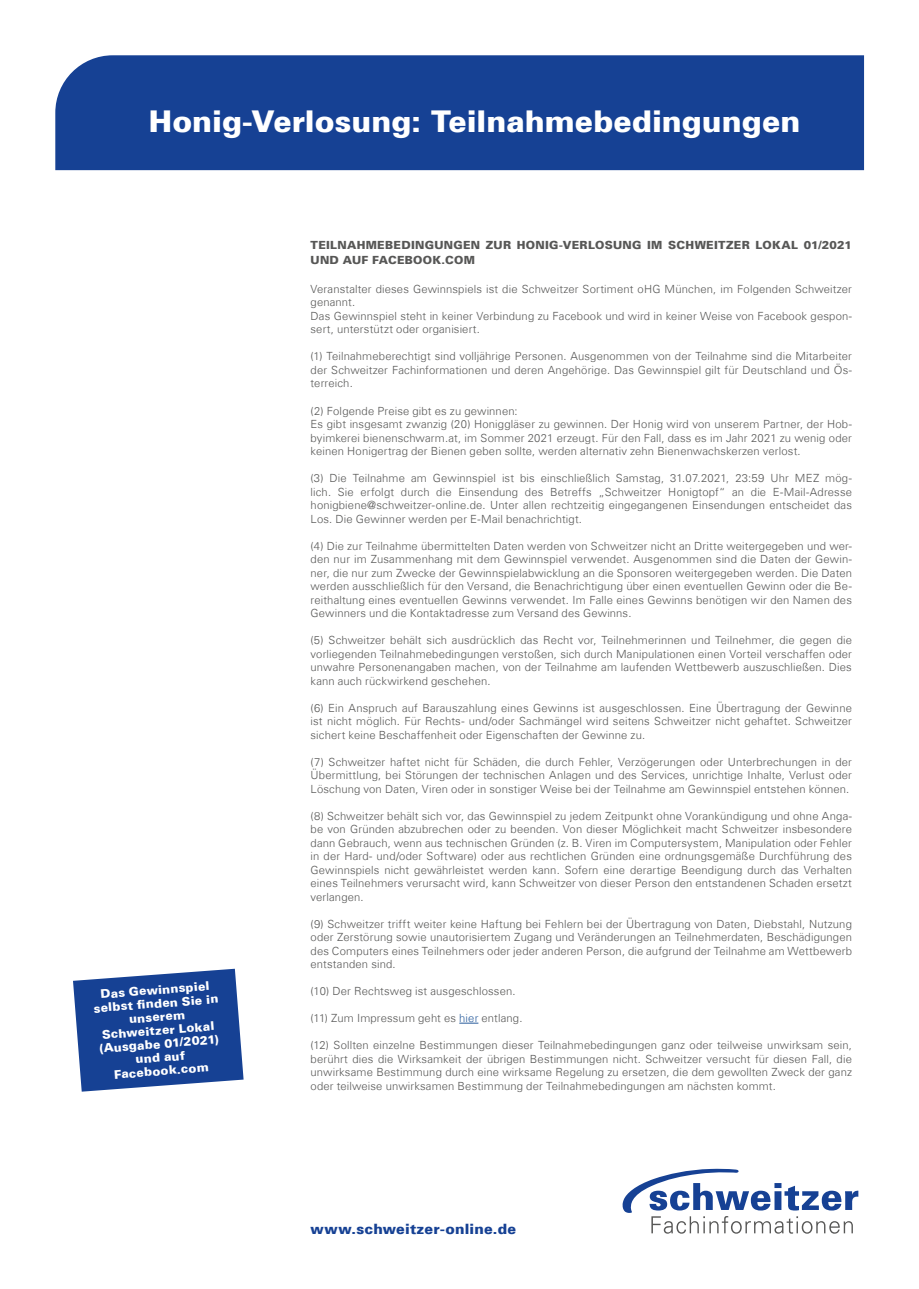
<style>
.page{position:relative;width:919px;height:1289px;background:#fff}
.page>*{position:absolute;margin:0;border:0;box-sizing:border-box;transform-origin:0 0}
.Headline{font:900 30px "Univers Com 75";color:#fff}
.Absatzformat_2{font:900 14.25px "Univers Com 75";letter-spacing:.01em;color:#164194}
.t1{font:900 12px/13.5px "Univers Com 75";color:#fff;text-align:center}
.Copy_black{font:300 11.25px/13.5px "Univers Com 45";letter-spacing:.01em;color:#575756;text-align:justify}
.Copy_black-2{font:900 11.25px/15px "Univers Com 75";letter-spacing:.025em;color:#575756}
.s1{color:#275b9c}
</style>
<div class="page">
<svg style="left:622px;top:1168px;width:236px;height:65px"></svg>
<svg style="left:459px;top:1022px;width:19px;height:1px"></svg>
<div style="left:55px;top:55px;width:809px;height:115px;background:#164194"></div>
<svg style="left:73px;top:968px;width:170px;height:123px;background:#365ba2"></svg>
<p class="Headline" style="left:149px;top:102px;width:653px">Honig-Verlosung: Teilnahmebedingungen</p>
<p class="t1" style="left:92px;top:988px;width:126px;rotate:-5deg">Das Gewinnspiel selbst fi nden Sie in unserem<br>Schweitzer Lokal (Ausgabe 01/2021) und auf<br>Facebook.com</p>
<p class="Copy_black-2" style="left:310px;top:238px;width:543px">TEILNAHMEBEDINGUNGEN ZUR HONIG-VERLOSUNG IM SCHWEITZER LOKAL 01/2021<br>UND AUF FACEBOOK.COM</p>
<p class="Copy_black" style="left:310px;top:282px;width:543px">Veranstalter dieses Gewinnspiels ist die Schweitzer Sortiment oHG München, im Folgenden Schweitzer genannt.</p>
<p class="Copy_black" style="left:310px;top:309px;width:543px">Das Gewinnspiel steht in keiner Verbindung zu Facebook und wird in keiner Weise von Facebook gespon&shy;sert, unterstützt oder organisiert.</p>
<p class="Copy_black" style="left:310px;top:350px;width:543px">(1) Teilnahmeberechtigt sind volljährige Personen. Ausgenommen von der Teilnahme sind die Mitarbeiter der Schweitzer Fachinformationen und deren Angehörige. Das Gewinnspiel gilt für Deutschland und Ös&shy;terreich.</p>
<p class="Copy_black" style="left:310px;top:404px;width:209px">(2) Folgende Preise gibt es zu gewinnen:</p>
<p class="Copy_black" style="left:310px;top:417px;width:543px">Es gibt insgesamt zwanzig (20) Honiggläser zu gewinnen. Der Honig wird von unserem Partner, der Hob&shy;byimkerei bienenschwarm.at, im Sommer 2021 erzeugt. Für den Fall, dass es im Jahr 2021 zu wenig oder keinen Honigertrag der Bienen geben sollte, werden alternativ zehn Bienenwachskerzen verlost.</p>
<p class="Copy_black" style="left:310px;top:471px;width:543px">(3) Die Teilnahme am Gewinnspiel ist bis einschließlich Samstag, 31.07.2021, 23:59 Uhr MEZ mög&shy;lich. Sie erfolgt durch die Einsendung des Betreffs „Schweitzer Honigtopf“ an die E-Mail-Adresse honigbiene@schweitzer-online.de. Unter allen rechtzeitig eingegangenen Einsendungen entscheidet das Los. Die Gewinner werden per E-Mail benachrichtigt.</p>
<p class="Copy_black" style="left:310px;top:539px;width:543px">(4) Die zur Teilnahme übermittelten Daten werden von Schweitzer nicht an Dritte weitergegeben und wer&shy;den nur im Zusammenhang mit dem Gewinnspiel verwendet. Ausgenommen sind die Daten der Gewin&shy;ner, die nur zum Zwecke der Gewinnspielabwicklung an die Sponsoren weitergegeben werden. Die Daten werden ausschließlich für den Versand, die Benachrichtigung über einen eventuellen Gewinn oder die Be&shy;reithaltung eines eventuellen Gewinns verwendet. Im Falle eines Gewinns benötigen wir den Namen des Gewinners und die Kontaktadresse zum Versand des Gewinns.</p>
<p class="Copy_black" style="left:310px;top:633px;width:543px">(5) Schweitzer behält sich ausdrücklich das Recht vor, Teilnehmerinnen und Teilnehmer, die gegen die vorliegenden Teilnahmebedingungen verstoßen, sich durch Manipulationen einen Vorteil verschaffen oder unwahre Personenangaben machen, von der Teilnahme am laufenden Wettbewerb auszuschließen. Dies kann auch rückwirkend geschehen.</p>
<p class="Copy_black" style="left:310px;top:701px;width:543px">(6) Ein Anspruch auf Barauszahlung eines Gewinns ist ausgeschlossen. Eine Übertragung der Gewinne ist nicht möglich. Für Rechts- und/oder Sachmängel wird seitens Schweitzer nicht gehaftet. Schweitzer sichert keine Beschaffenheit oder Eigenschaften der Gewinne zu.</p>
<p class="Copy_black" style="left:310px;top:755px;width:543px">(7) Schweitzer haftet nicht für Schäden, die durch Fehler, Verzögerungen oder Unterbrechungen in der Übermittlung, bei Störungen der technischen Anlagen und des Services, unrichtige Inhalte, Verlust oder Löschung von Daten, Viren oder in sonstiger Weise bei der Teilnahme am Gewinnspiel entstehen können.</p>
<p class="Copy_black" style="left:310px;top:809px;width:543px">(8) Schweitzer behält sich vor, das Gewinnspiel zu jedem Zeitpunkt ohne Vorankündigung und ohne Anga&shy;be von Gründen abzubrechen oder zu beenden. Von dieser Möglichkeit macht Schweitzer insbesondere dann Gebrauch, wenn aus technischen Gründen (z. B. Viren im Computersystem, Manipulation oder Fehler in der Hard- und/oder Software) oder aus rechtlichen Gründen eine ordnungsgemäße Durchführung des Gewinnspiels nicht gewährleistet werden kann. Sofern eine derartige Beendigung durch das Verhalten eines Teilnehmers verursacht wird, kann Schweitzer von dieser Person den entstandenen Schaden ersetzt verlangen.</p>
<p class="Copy_black" style="left:310px;top:917px;width:543px">(9) Schweitzer trifft weiter keine Haftung bei Fehlern bei der Übertragung von Daten, Diebstahl, Nutzung oder Zerstörung sowie unautorisiertem Zugang und Veränderungen an Teilnehmerdaten, Beschädigungen des Computers eines Teilnehmers oder jeder anderen Person, die aufgrund der Teilnahme am Wettbewerb entstanden sind.</p>
<p class="Copy_black" style="left:310px;top:984px;width:206px">(10) Der Rechtsweg ist ausgeschlossen.</p>
<p class="Copy_black" style="left:310px;top:1011px;width:213px">(11) Zum Impressum geht es <span class="s1">hier</span> entlang.</p>
<p class="Copy_black" style="left:310px;top:1038px;width:543px">(12) Sollten einzelne Bestimmungen dieser Teilnahmebedingungen ganz oder teilweise unwirksam sein, berührt dies die Wirksamkeit der übrigen Bestimmungen nicht. Schweitzer versucht für diesen Fall, die unwirksame Bestimmung durch eine wirksame Regelung zu ersetzen, die dem gewollten Zweck der ganz oder teilweise unwirksamen Bestimmung der Teilnahmebedingungen am nächsten kommt.</p>
<p class="Absatzformat_2" style="left:310px;top:1219px;width:207px">www.schweitzer-online.de</p>
</div>
